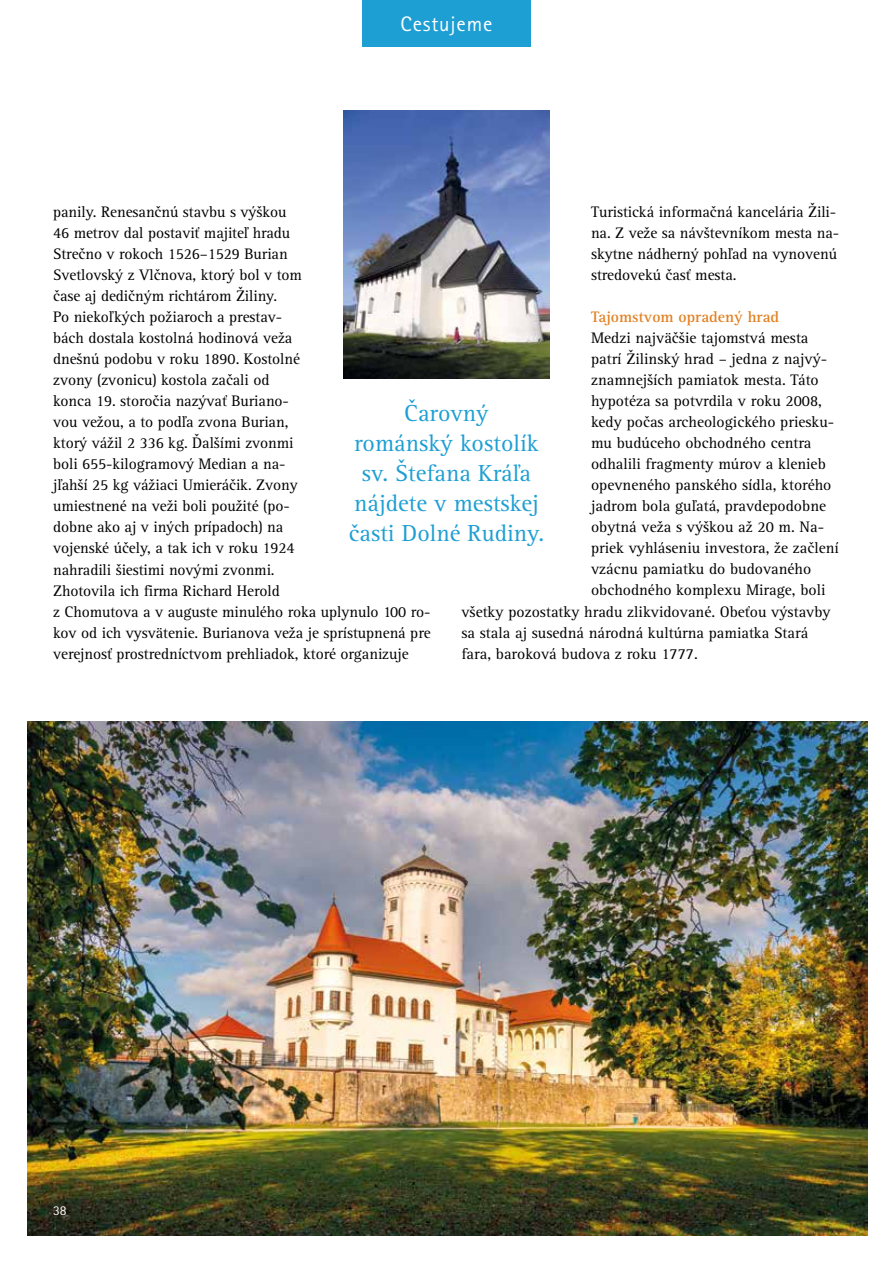
<style>
.page{position:relative;width:893px;height:1263px;background:#fff}
.page>*{position:absolute;margin:0;border:0;box-sizing:border-box;transform-origin:0 0}
.t1{font:24px/30px "Rotis Serif Pro";color:#1e9fd3;text-align:center}
.t2{font:21px "Rotis Sans Serif Pro";letter-spacing:.04em;color:#fff}
.t3{font:15.75px/21px "Rotis Serif Pro";letter-spacing:-.005em;color:#000}
.t4{font:700 15.75px "Rotis Serif Pro";color:#e28122}
.t5{font:13.5px "Rotis Sans Serif Pro";color:#fff}
</style>
<div class="page">
<div style="left:362px;top:0;width:169px;height:47px;background:#1e9fd3"></div>
<img style="left:28px;top:722px;width:839px;height:513px">
<img style="left:343px;top:111px;width:207px;height:268px">
<h2 class="t2" style="left:401px;top:11px;width:93px">Cestujeme</h2>
<p class="t3" style="left:53px;top:201px;width:379px">panily. Renesančnú stavbu s výškou<br>46 metrov dal postaviť majiteľ hradu<br>Strečno v rokoch 1526–1529 Burian<br>Svetlovský z Vlčnova, ktorý bol v tom<br>čase aj dedičným richtárom Žiliny.<br>Po niekoľkých požiaroch a prestav-<br>bách dostala kostolná hodinová veža<br>dnešnú podobu v roku 1890. Kostolné<br>zvony (zvonicu) kostola začali od<br>konca 19. storočia nazývať Buriano-<br>vou vežou, a to podľa zvona Burian,<br>ktorý vážil 2 336 kg. Ďalšími zvonmi<br>boli 655-kilogramový Median a na-<br>jľahší 25 kg vážiaci Umieráčik. Zvony<br>umiestnené na veži boli použité (po-<br>dobne ako aj v iných prípadoch) na<br>vojenské účely, a tak ich v roku 1924<br>nahradili šiestimi novými zvonmi.<br>Zhotovila ich firma Richard Herold<br>z Chomutova a v auguste minulého roka uplynulo 100 ro&shy;kov od ich vysvätenie. Burianova veža je sprístupnená pre verejnosť prostredníctvom prehliadok, ktoré organizuje</p>
<p class="t3" style="left:591px;top:201px;width:250px">Turistická informačná kancelária Žili&shy;na. Z veže sa návštevníkom mesta na&shy;skytne nádherný pohľad na vynovenú stredovekú časť mesta.</p>
<p class="t4" style="left:591px;top:307px;width:190px">Tajomstvom opradený hrad</p>
<p class="t3" style="left:591px;top:327px;width:219px">Medzi najväčšie tajomstvá mesta</p>
<p class="t3" style="left:591px;top:348px;width:238px">patrí Žilinský hrad – jedna z najvý-</p>
<p class="t3" style="left:591px;top:370px;width:229px">znamnejších pamiatok mesta. Táto</p>
<p class="t3" style="left:591px;top:391px;width:232px">hypotéza sa potvrdila v roku 2008,</p>
<p class="t3" style="left:591px;top:412px;width:245px">kedy počas archeologického priesku-</p>
<p class="t3" style="left:591px;top:433px;width:222px">mu budúceho obchodného centra</p>
<p class="t3" style="left:591px;top:454px;width:236px">odhalili fragmenty múrov a klenieb</p>
<p class="t3" style="left:591px;top:475px;width:242px">opevneného panského sídla, ktorého</p>
<p class="t3" style="left:591px;top:496px;width:237px">jadrom bola guľatá, pravdepodobne</p>
<p class="t3" style="left:591px;top:517px;width:235px">obytná veža s výškou až 20 m. Na-</p>
<p class="t3" style="left:591px;top:538px;width:249px">priek vyhláseniu investora, že začlení</p>
<p class="t3" style="left:591px;top:559px;width:222px">vzácnu pamiatku do budovaného</p>
<p class="t3" style="left:591px;top:580px;width:236px">obchodného komplexu Mirage, boli</p>
<p class="t3" style="left:461px;top:601px;width:371px">všetky pozostatky hradu zlikvidované. Obeťou výstavby</p>
<p class="t3" style="left:461px;top:622px;width:348px">sa stala aj susedná národná kultúrna pamiatka Stará</p>
<p class="t3" style="left:461px;top:643px;width:238px">fara, baroková budova z roku 1777.</p>
<h1 class="t1" style="left:349px;top:398px;width:197px">Čarovný<br>románský kostolík sv. Štefana Kráľa nájdete v mestskej časti Dolné Rudiny.</h1>
<p class="t5" style="left:53px;top:1202px;width:15px">38</p>
</div>
